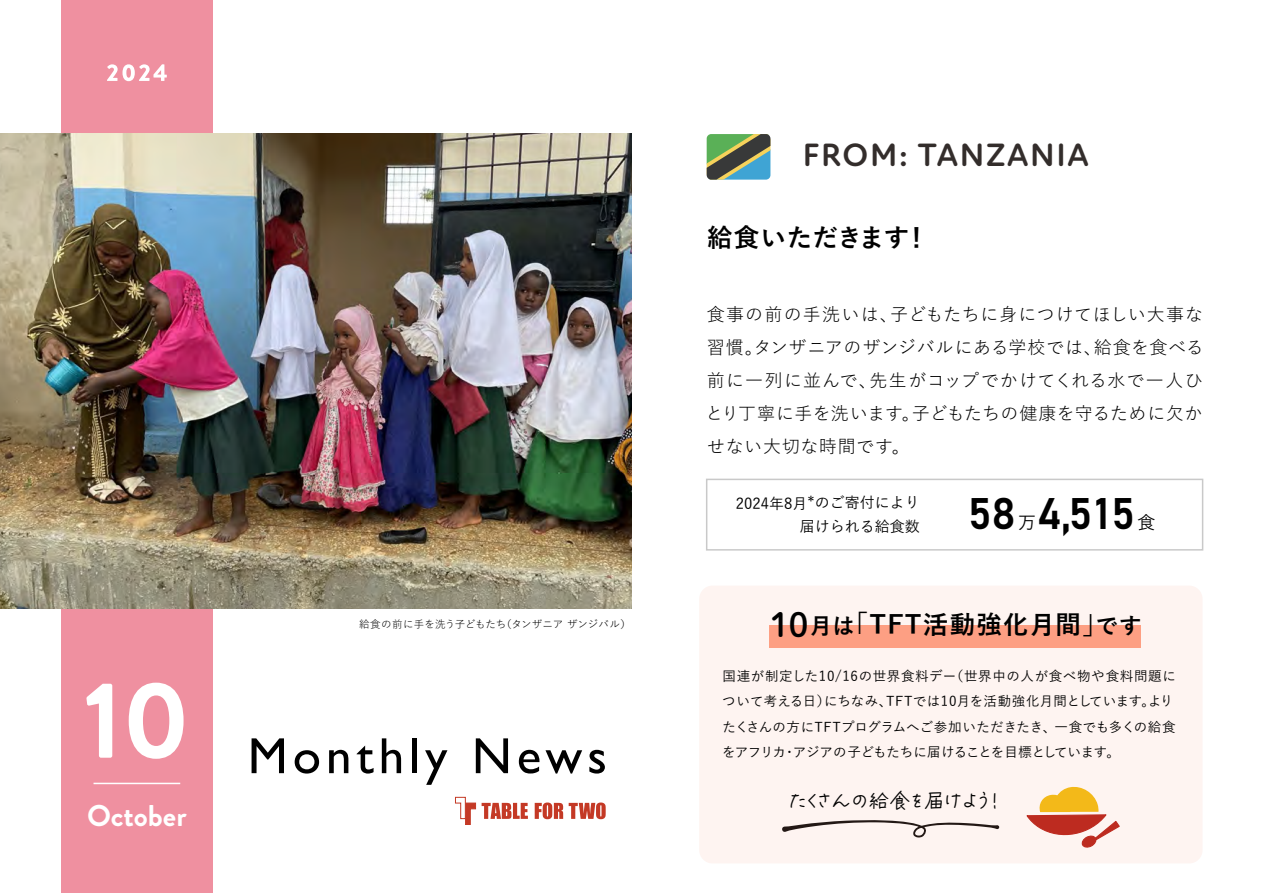
<style>
.page{position:relative;width:1263px;height:893px;background:#fff}
.page>*{position:absolute;margin:0;border:0;box-sizing:border-box;transform-origin:0 0}
.t1{font:51px "Gill Sans";letter-spacing:.1em;color:#000}
.t2{font:43.65px "Bahnschrift";color:#000}
.t3{font:700 33px "New Atten Round";letter-spacing:.05em;color:#332d2b}
.t4{font:700 30px "Brandon Grotesque";color:#fff}
.t5{font:700 25.5px "Yu Gothic";letter-spacing:.045em;color:#000}
.t6{font:700 25.5px "Yu Gothic";letter-spacing:.005em;color:#000}
.t7{font:20.1px "VDL Pen Letter Medium";letter-spacing:-.145em;color:#000}
.t8{font:18px/33px "Yu Gothic";letter-spacing:.025em;color:#000;text-align:justify}
.t9{font:500 17.85px "Yu Gothic";color:#000}
.t10{font:500 15px/23.9px "Yu Gothic";letter-spacing:-.005em;color:#000;text-align:right}
.t11{font:500 13.5px/25.5px "Yu Gothic";letter-spacing:.015em;color:#000}
.t12{font:10.5px "Yu Gothic";color:#000}
.s1{font-family:"DNP Shuei M Go Std B";font-weight:400;font-size:33px}
.s2{font-size:22.5px}
</style>
<div class="page">
<svg style="left:455px;top:797px;width:21px;height:28px"></svg>
<svg style="left:482px;top:803px;width:46px;height:16px"></svg>
<svg style="left:535px;top:802px;width:28px;height:17px"></svg>
<svg style="left:569px;top:802px;width:37px;height:17px"></svg>
<div style="left:61px;top:0;width:151px;height:893px;background:#ef90a0"></div>
<hr style="left:94px;top:783px;width:86px;height:1px;background:#fff">
<svg style="left:107px;top:64px;width:60px;height:17px"></svg>
<img style="left:0;top:134px;width:631px;height:475px">
<div style="left:706px;top:479px;width:497px;height:72px;border:2px solid #c9c9c9"></div>
<svg style="left:707px;top:134px;width:63px;height:46px;background:#60876b"></svg>
<div style="left:699px;top:586px;width:503px;height:277px;background:#fef4f1;border-radius:13px"></div>
<div style="left:769px;top:625px;width:371px;height:22px;background:#fd9f83"></div>
<svg style="left:1026px;top:786px;width:94px;height:62px"></svg>
<svg style="left:782px;top:820px;width:217px;height:18px"></svg>
<p class="t12" style="left:359px;top:614px;width:273px">給食の前に手を洗う子どもたち（タンザニア ザンジバル）</p>
<h1 class="t1" style="left:84px;top:726px;width:525px"><sup>10</sup> Monthly News</h1>
<h3 class="t4" style="left:87px;top:795px;width:101px">October</h3>
<h3 class="t3" style="left:803px;top:135px;width:287px">FROM: TANZANIA</h3>
<h3 class="t6" style="left:707px;top:224px;width:224px">給食いただきます！</h3>
<h3 class="t8" style="left:706px;top:295px;width:500px">食事の前の手洗いは、子どもたちに身につけてほしい大事な習慣。タンザニアのザンジバルにある学校では、給食を食べる前に一列に並んで、先生がコップでかけてくれる水で一人ひとり丁寧に手を洗います。子どもたちの健康を守るために欠かせない大切な時間です。</h3>
<p class="t10" style="left:736px;top:489px;width:185px">2024年8月*のご寄付により届けられる給食数</p>
<h2 class="t2" style="left:968px;top:480px;width:49px">58</h2>
<h2 class="t2" style="left:1037px;top:480px;width:100px">4,515</h2>
<h3 class="t9" style="left:1137px;top:505px;width:19px">食</h3>
<h3 class="t9" style="left:1018px;top:506px;width:19px">万</h3>
<h3 class="t5" style="left:770px;top:610px;width:373px"><span class="s1">10</span><span class="s2">月は</span>「TFT活動強化月間」<span class="s2">です</span></h3>
<p class="t11" style="left:722px;top:661px;width:455px">国連が制定した10/16の世界食料デー（世界中の人が食べ物や食料問題について考える日）にちなみ、TFTでは10月を活動強化月間としています。よりたくさんの方にTFTプログラムへご参加いただきたき、一食でも多くの給食をアフリカ・アジアの子どもたちに届けることを目標としています。</p>
<h3 class="t7" style="left:787px;top:786px;width:219px">たくさんの給食を届けよう！</h3>
</div>
